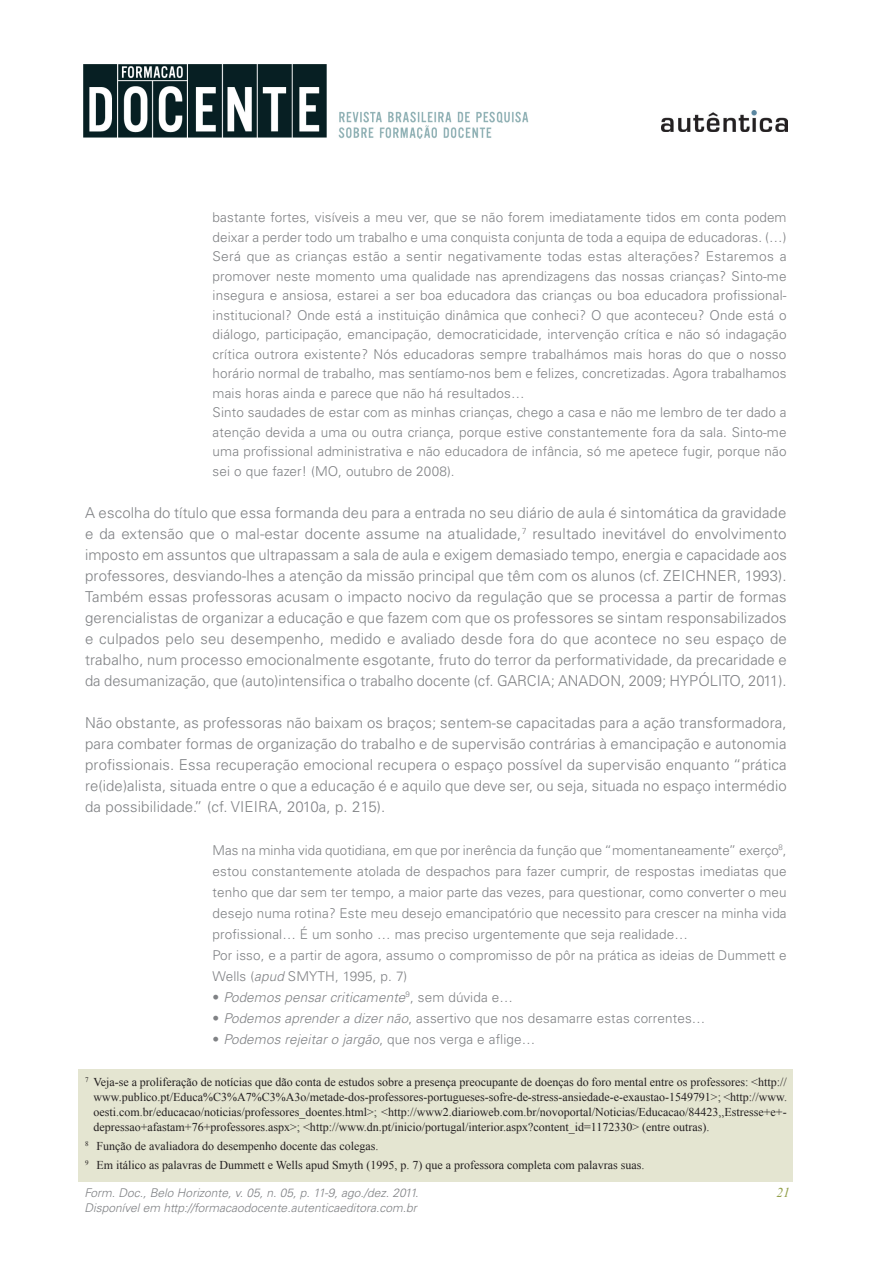
<style>
.page{position:relative;width:893px;height:1263px;background:#fff}
.page>*{position:absolute;margin:0;border:0;box-sizing:border-box;transform-origin:0 0}
.Texto_corrido{font:300 15px/21px "Univers LT Std";letter-spacing:.005em;color:#808285;text-align:justify}
.Recuado{font:300 13.5px/19.5px "Univers LT Std";letter-spacing:.01em;color:#808285;text-align:justify}
.Recuado-2{font:italic 300 13.5px "Univers LT Std";letter-spacing:.01em;color:#808285}
.t1{font:italic 13.5px "Times New Roman";color:#919f48}
.Nota_de_Rodape{font:12px/15px "Times New Roman";color:#231f20;text-align:justify}
.t2{font:italic 300 12px "Univers LT Std";color:#808285}
.s1{font-style:italic}
.s2{font-style:normal}
</style>
<div class="page">
<img style="left:84px;top:65px;width:445px;height:73px">
<img style="left:661px;top:110px;width:127px;height:22px">
<div style="left:79px;top:1069px;width:714px;height:113px;background:#e4e5d1"></div>
<p class="Recuado" style="left:213px;top:208px;width:575px">bastante fortes, visíveis a meu ver, que se não forem imediatamente tidos em conta podem deixar a perder todo um trabalho e uma conquista conjunta de toda a equipa de educadoras. (…)</p>
<p class="Recuado" style="left:213px;top:247px;width:576px">Será que as crianças estão a sentir negativamente todas estas alterações? Estaremos a promover neste momento uma qualidade nas aprendizagens das nossas crianças? Sinto-me insegura e ansiosa, estarei a ser boa educadora das crianças ou boa educadora profissional&shy;institucional? Onde está a instituição dinâmica que conheci? O que aconteceu? Onde está o diálogo, participação, emancipação, democraticidade, intervenção crítica e não só indagação crítica outrora existente? Nós educadoras sempre trabalhámos mais horas do que o nosso horário normal de trabalho, mas sentíamo-nos bem e felizes, concretizadas. Agora trabalhamos mais horas ainda e parece que não há resultados…</p>
<p class="Recuado" style="left:213px;top:403px;width:576px">Sinto saudades de estar com as minhas crianças, chego a casa e não me lembro de ter dado a atenção devida a uma ou outra criança, porque estive constantemente fora da sala. Sinto-me uma profissional administrativa e não educadora de infância, só me apetece fugir, porque não sei o que fazer! (MO, outubro de 2008).</p>
<p class="Texto_corrido" style="left:85px;top:502px;width:703px">A escolha do título que essa formanda deu para a entrada no seu diário de aula é sintomática da gravidade e da extensão que o mal-estar docente assume na atualidade,<sup>7</sup> resultado inevitável do envolvimento imposto em assuntos que ultrapassam a sala de aula e exigem demasiado tempo, energia e capacidade aos professores, desviando-lhes a atenção da missão principal que têm com os alunos (cf. ZEICHNER, 1993).<br>Também essas professoras acusam o impacto nocivo da regulação que se processa a partir de formas gerencialistas de organizar a educação e que fazem com que os professores se sintam responsabilizados e culpados pelo seu desempenho, medido e avaliado desde fora do que acontece no seu espaço de trabalho, num processo emocionalmente esgotante, fruto do terror da performatividade, da precaridade e da desumanização, que (auto)intensifica o trabalho docente (cf. GARCIA; ANADON, 2009; HYPÓLITO, 2011).</p>
<p class="Texto_corrido" style="left:85px;top:713px;width:703px">Não obstante, as professoras não baixam os braços; sentem-se capacitadas para a ação transformadora, para combater formas de organização do trabalho e de supervisão contrárias à emancipação e autonomia profissionais. Essa recuperação emocional recupera o espaço possível da supervisão enquanto “prática re(ide)alista, situada entre o que a educação é e aquilo que deve ser, ou seja, situada no espaço intermédio da possibilidade.” (cf. VIEIRA, 2010a, p. 215).</p>
<p class="Recuado" style="left:213px;top:839px;width:576px;line-height:21px">Mas na minha vida quotidiana, em que por inerência da função que “momentaneamente” exerço<sup>8</sup>, estou constantemente atolada de despachos para fazer cumprir, de respostas imediatas que tenho que dar sem ter tempo, a maior parte das vezes, para questionar, como converter o meu desejo numa rotina? Este meu desejo emancipatório que necessito para crescer na minha vida profissional… É um sonho … mas preciso urgentemente que seja realidade…</p>
<p class="Recuado" style="left:213px;top:944px;width:576px;line-height:21px">Por isso, e a partir de agora, assumo o compromisso de pôr na prática as ideias de Dummett e<br>Wells (<span class="s1">apud</span> SMYTH, 1995, p. 7)</p>
<p class="Recuado-2" style="left:213px;top:989px;width:302px"><span class="s2">•</span> Podemos pensar criticamente<sup>9</sup><span class="s2">, sem dúvida e…</span></p>
<p class="Recuado" style="left:213px;top:1008px;width:494px">• <span class="s1">Podemos aprender a dizer não</span>, assertivo que nos desamarre estas correntes…</p>
<p class="Recuado-2" style="left:213px;top:1031px;width:324px"><span class="s2">•</span> Podemos rejeitar o jargão<span class="s2">, que nos verga e aflige…</span></p>
<p class="Nota_de_Rodape" style="left:94px;top:1074px;width:695px;text-indent:-8px"><sup>7</sup> Veja-se a proliferação de notícias que dão conta de estudos sobre a presença preocupante de doenças do foro mental entre os professores: &lt;http:// www.publico.pt/Educa%C3%A7%C3%A3o/metade-dos-professores-portugueses-sofre-de-stress-ansiedade-e-exaustao-1549791&gt;; &lt;http://www. oesti.com.br/educacao/noticias/professores_doentes.html&gt;; &lt;http://www2.diarioweb.com.br/novoportal/Noticias/Educacao/84423,,Estresse+e+- depressao+afastam+76+professores.aspx&gt;; &lt;http://www.dn.pt/inicio/portugal/interior.aspx?content_id=1172330&gt; (entre outras).</p>
<p class="Nota_de_Rodape" style="left:85px;top:1138px;width:295px"><sup>8</sup> Função de avaliadora do desempenho docente das colegas.</p>
<p class="Nota_de_Rodape" style="left:85px;top:1158px;width:561px"><sup>9</sup> Em itálico as palavras de Dummett e Wells apud Smyth (1995, p. 7) que a professora completa com palavras suas.</p>
<p class="t2" style="left:84px;top:1186px;width:336px">Form. Doc., Belo Horizonte, v. 05, n. 05, p. 11-9, ago./dez. 2011.</p>
<p class="t1" style="left:776px;top:1183px;width:15px">21</p>
<p class="t2" style="left:84px;top:1200px;width:334px">Disponível em http://formacaodocente.autenticaeditora.com.br</p>
</div>
